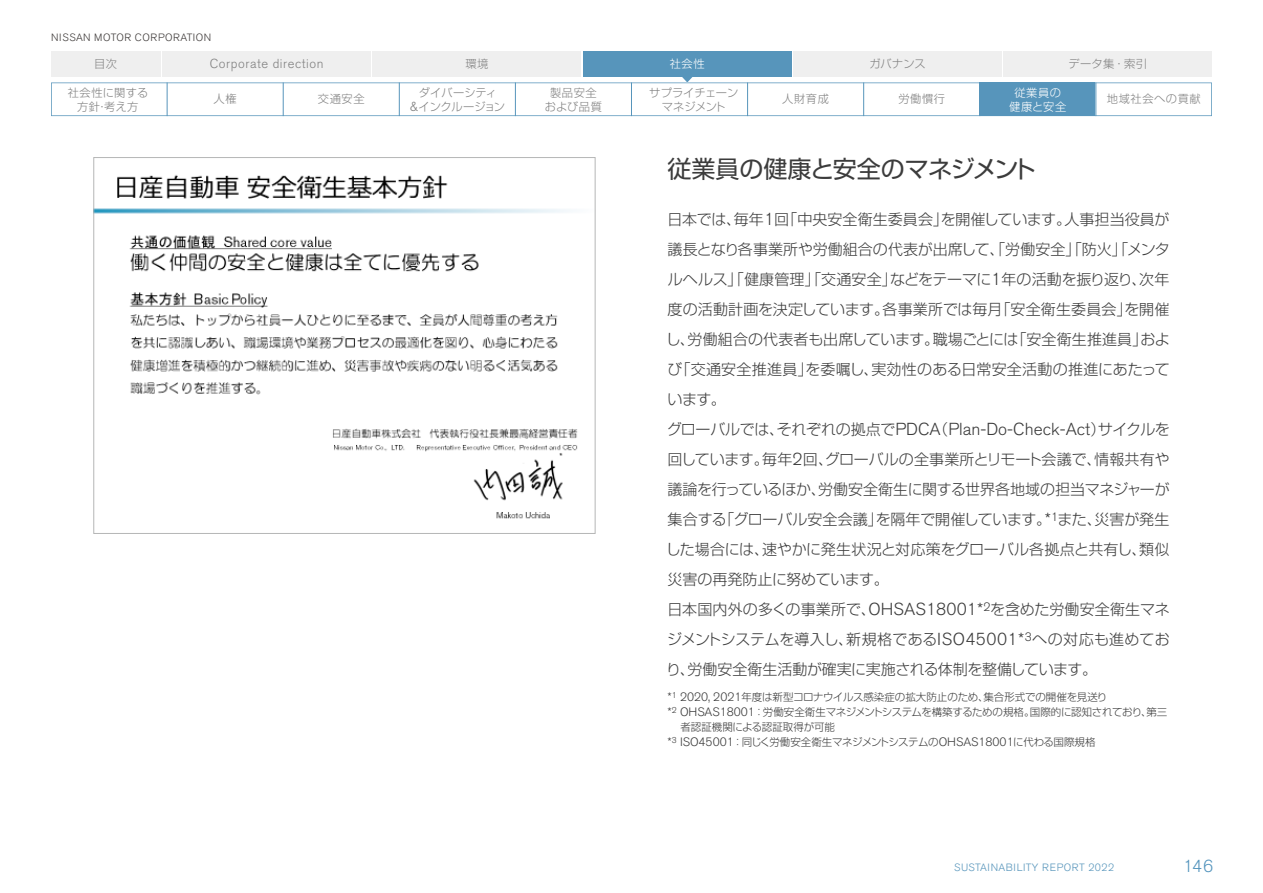
<style>
.page{position:relative;width:1263px;height:893px;background:#fff}
.page>*{position:absolute;margin:0;border:0;box-sizing:border-box;transform-origin:0 0}
.t1{font:24px "Shin Go Pro";letter-spacing:-.01em;color:#3c3c3c}
.t2{font:300 17.25px "Nissan Pro";color:#5394bd}
.t3{font:300 15px/30px "Shin Go Pro";letter-spacing:-.005em;color:#3c3c3c}
.t4{font:300 12.9px "Nissan Pro";letter-spacing:.045em;color:#828282}
.t5{font:300 11.25px/13.5px "Shin Go Pro";letter-spacing:.025em;color:#828282;text-align:center}
.t6{font:300 11.25px/13.5px "Shin Go Pro";letter-spacing:.05em;color:#828282;text-align:center}
.t7{font:300 11.25px/13.5px "Shin Go Pro";letter-spacing:-.005em;color:#828282;text-align:center}
.t8{font:300 11.25px/13.5px "Shin Go Pro";letter-spacing:-.01em;color:#828282;text-align:center}
.t9{font:300 11.25px/13.5px "Shin Go Pro";letter-spacing:.05em;color:#fff;text-align:center}
.t10{font:300 10.5px "Shin Go Pro";letter-spacing:-.02em;color:#3c3c3c}
.t11{font:300 10.5px "Shin Go Pro";letter-spacing:-.045em;color:#3c3c3c}
.t12{font:300 10.5px "Nissan Pro";letter-spacing:.04em;color:#5795bb}
.t13{font:300 10.5px "Nissan Pro";letter-spacing:.06em;color:#3e3a39}
.t14{font:300 10.5px "Shin Go Pro";color:#3c3c3c}
.s1{font-family:"Nissan Pro";font-size:12.9px}
.s2{font-family:"Nissan Pro";font-size:17.25px}
.s3{font-family:"Nissan Pro";font-size:12.15px}
</style>
<div class="page">
<div style="left:1004px;top:51px;width:208px;height:26px;background:#efefef"></div>
<div style="left:793px;top:51px;width:209px;height:26px;background:#efefef"></div>
<div style="left:583px;top:51px;width:208px;height:26px;background:#5795bb"></div>
<div style="left:373px;top:51px;width:208px;height:26px;background:#efefef"></div>
<div style="left:51px;top:51px;width:109px;height:26px;background:#efefef"></div>
<div style="left:163px;top:51px;width:208px;height:26px;background:#efefef"></div>
<svg style="left:51px;top:76px;width:1161px;height:40px"></svg>
<hr style="left:167px;top:82px;width:1px;height:34px;background:#5795bb">
<hr style="left:283px;top:82px;width:1px;height:34px;background:#5795bb">
<hr style="left:399px;top:82px;width:1px;height:34px;background:#5795bb">
<hr style="left:515px;top:82px;width:1px;height:34px;background:#5795bb">
<hr style="left:631px;top:82px;width:1px;height:34px;background:#5795bb">
<hr style="left:747px;top:82px;width:1px;height:34px;background:#5795bb">
<hr style="left:863px;top:82px;width:1px;height:34px;background:#5795bb">
<hr style="left:979px;top:82px;width:1px;height:34px;background:#5795bb">
<hr style="left:1095px;top:82px;width:1px;height:34px;background:#5795bb">
<img style="left:96px;top:175px;width:482px;height:344px">
<p class="t13" style="left:51px;top:30px;width:162px">NISSAN MOTOR CORPORATION</p>
<p class="t5" style="left:94px;top:55px;width:24px">目次</p>
<p class="t4" style="left:210px;top:55px;width:115px">Corporate direction</p>
<p class="t5" style="left:465px;top:55px;width:25px">環境</p>
<p class="t9" style="left:670px;top:55px;width:36px">社会性</p>
<p class="t5" style="left:869px;top:55px;width:58px">ガバナンス</p>
<p class="t5" style="left:1068px;top:55px;width:80px">データ集・索引</p>
<p class="t5" style="left:68px;top:85px;width:82px">社会性に関する方針・考え方</p>
<p class="t7" style="left:410px;top:85px;width:97px">ダイバーシティ<br><span class="s1">&amp;</span>インクルージョン</p>
<p class="t6" style="left:545px;top:85px;width:59px">製品安全および品質</p>
<p class="t8" style="left:649px;top:85px;width:91px">サプライチェーンマネジメント</p>
<p class="t9" style="left:1009px;top:85px;width:59px">従業員の健康と安全</p>
<p class="t5" style="left:214px;top:91px;width:25px">人権</p>
<p class="t5" style="left:318px;top:91px;width:48px">交通安全</p>
<p class="t5" style="left:782px;top:91px;width:48px">人財育成</p>
<p class="t5" style="left:898px;top:91px;width:48px">労働慣行</p>
<p class="t6" style="left:1107px;top:91px;width:95px">地域社会への貢献</p>
<h1 class="t1" style="left:668px;top:150px;width:370px">従業員の健康と安全のマネジメント</h1>
<p class="t3" style="left:666px;top:202px;width:505px">日本では、毎年<span class="s2">1</span>回「中央安全衛生委員会」を開催しています。人事担当役員が議長となり各事業所や労働組合の代表が出席して、「労働安全」「防火」「メンタルヘルス」「健康管理」「交通安全」などをテーマに<span class="s2">1</span>年の活動を振り返り、次年度の活動計画を決定しています。各事業所では毎月「安全衛生委員会」を開催し、労働組合の代表者も出席しています。職場ごとには「安全衛生推進員」および「交通安全推進員」を委嘱し、実効性のある日常安全活動の推進にあたっています。<br>グローバルでは、それぞれの拠点で<span class="s2">PDCA</span>（<span class="s2">Plan-Do-Check-Act</span>）サイクルを回しています。毎年<span class="s2">2</span>回、グローバルの全事業所とリモート会議で、情報共有や議論を行っているほか、労働安全衛生に関する世界各地域の担当マネジャーが集合する「グローバル安全会議」を隔年で開催しています。<span class="s2">*</span><sup>1</sup>また、災害が発生した場合には、速やかに発生状況と対応策をグローバル各拠点と共有し、類似災害の再発防止に努めています。<br>日本国内外の多くの事業所で、<span class="s2">OHSAS18001*</span><sup>2</sup>を含めた労働安全衛生マネジメントシステムを導入し、新規格である<span class="s2">ISO45001*</span><sup>3</sup>への対応も進めており、労働安全衛生活動が確実に実施される体制を整備しています。</p>
<p class="t10" style="left:668px;top:688px;width:441px"><span class="s3">*</span><sup>1</sup> <span class="s3">2020, 2021</span>年度は新型コロナウイルス感染症の拡大防止のため、集合形式での開催を見送り</p>
<p class="t10" style="left:668px;top:703px;width:501px"><span class="s3">*</span><sup>2</sup> <span class="s3">OHSAS18001</span>：労働安全衛生マネジメントシステムを構築するための規格。国際的に認知されており、第三</p>
<p class="t14" style="left:680px;top:718px;width:156px">者認証機関による認証取得が可能</p>
<p class="t11" style="left:668px;top:733px;width:429px"><span class="s3">*</span><sup>3</sup> <span class="s3">ISO45001</span>：同じく労働安全衛生マネジメントシステムの<span class="s3">OHSAS18001</span>に代わる国際規格</p>
<p class="t12" style="left:954px;top:861px;width:162px">SUSTAINABILITY REPORT 2022</p>
<p class="t2" style="left:1183px;top:854px;width:32px">146</p>
</div>
